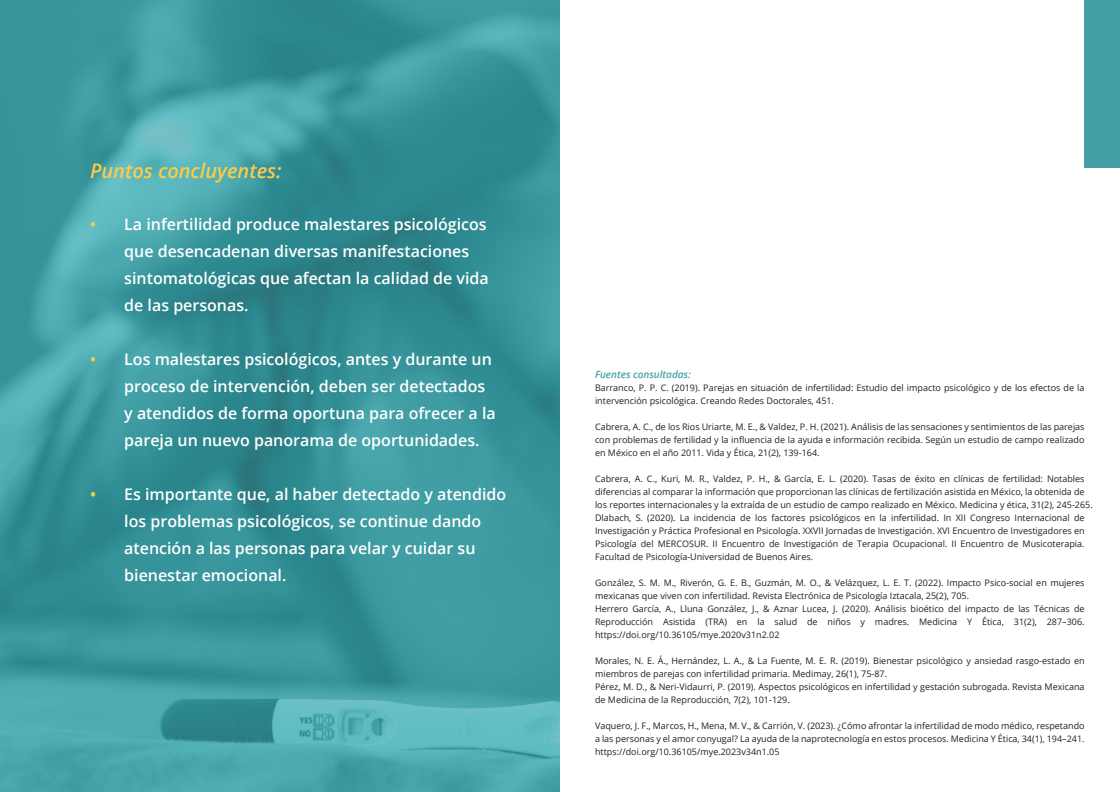
<style>
.page{position:relative;width:1120px;height:792px;background:#fff}
.page>*{position:absolute;margin:0;border:0;box-sizing:border-box;transform-origin:0 0}
.t1{font:italic 600 20px "Open Sans";color:#fdcb48}
.t2{font:600 16px/27px "Open Sans";color:#fff}
.t3{font:italic 600 10px "Open Sans";color:#43a0a7}
.t4{font:9px/13px "Open Sans";color:#231f20}
.s1{color:#fdcb48}
</style>
<div class="page">
<div style="left:1085px;top:0;width:35px;height:168px;background:#43a0a7"></div>
<svg style="left:0;top:0;width:560px;height:792px;background:#3b979e"></svg>
<h1 class="t1" style="left:90px;top:157px;width:193px">Puntos concluyentes:</h1>
<h2 class="t2" style="left:124px;top:211px;width:366px;text-indent:-34px"><span class="s1">•</span> La infertilidad produce malestares psicológicos que desencadenan diversas manifestaciones sintomatológicas que afectan la calidad de vida de las personas.</h2>
<h2 class="t2" style="left:124px;top:346px;width:373px;text-indent:-34px"><span class="s1">•</span> Los malestares psicológicos, antes y durante un proceso de intervención, deben ser detectados y atendidos de forma oportuna para ofrecer a la pareja un nuevo panorama de oportunidades.</h2>
<h2 class="t2" style="left:124px;top:481px;width:383px;text-indent:-34px"><span class="s1">•</span> Es importante que, al haber detectado y atendido los problemas psicológicos, se continue dando atención a las personas para velar y cuidar su bienestar emocional.</h2>
<p class="t3" style="left:595px;top:368px;width:97px">Fuentes consultadas:</p>
<p class="t4" style="left:595px;top:381px;width:491px">Barranco, P. P. C. (2019). Parejas en situación de infertilidad: Estudio del impacto psicológico y de los efectos de la intervención psicológica. Creando Redes Doctorales, 451.</p>
<p class="t4" style="left:595px;top:420px;width:491px;text-align:justify">Cabrera, A. C., de los Rios Uriarte, M. E., &amp; Valdez, P. H. (2021). Análisis de las sensaciones y sentimientos de las parejas con problemas de fertilidad y la influencia de la ayuda e información recibida. Según un estudio de campo realizado en México en el año 2011. Vida y Ética, 21(2), 139-164.</p>
<p class="t4" style="left:595px;top:472px;width:499px">Cabrera, A. C., Kuri, M. R., Valdez, P. H., &amp; García, E. L. (2020). Tasas de éxito en clínicas de fertilidad: Notables diferencias al comparar la información que proporcionan las clínicas de fertilización asistida en México, la obtenida de los reportes internacionales y la extraída de un estudio de campo realizado en México. Medicina y ética, 31(2), 245-265.<br>Dlabach, S. (2020). La incidencia de los factores psicológicos en la infertilidad. In XII Congreso Internacional de Investigación y Práctica Profesional en Psicología. XXVII Jornadas de Investigación. XVI Encuentro de Investigadores en Psicología del MERCOSUR. II Encuentro de Investigación de Terapia Ocupacional. II Encuentro de Musicoterapia.<br>Facultad de Psicología-Universidad de Buenos Aires.</p>
<p class="t4" style="left:595px;top:576px;width:491px">González, S. M. M., Riverón, G. E. B., Guzmán, M. O., &amp; Velázquez, L. E. T. (2022). Impacto Psico-social en mujeres mexicanas que viven con infertilidad. Revista Electrónica de Psicología Iztacala, 25(2), 705.<br>Herrero García, A., Lluna González, J., &amp; Aznar Lucea, J. (2020). Análisis bioético del impacto de las Técnicas de Reproducción Asistida (TRA) en la salud de niños y madres. Medicina Y Ética, 31(2), 287–306. https://doi.org/10.36105/mye.2020v31n2.02</p>
<p class="t4" style="left:595px;top:654px;width:491px">Morales, N. E. Á., Hernández, L. A., &amp; La Fuente, M. E. R. (2019). Bienestar psicológico y ansiedad rasgo-estado en miembros de parejas con infertilidad primaria. Medimay, 26(1), 75-87.<br>Pérez, M. D., &amp; Neri-Vidaurri, P. (2019). Aspectos psicológicos en infertilidad y gestación subrogada. Revista Mexicana de Medicina de la Reproducción, 7(2), 101-129.</p>
<p class="t4" style="left:595px;top:719px;width:491px;text-align:justify">Vaquero, J. F., Marcos, H., Mena, M. V., &amp; Carrión, V. (2023). ¿Cómo afrontar la infertilidad de modo médico, respetando a las personas y el amor conyugal? La ayuda de la naprotecnología en estos procesos. Medicina Y Ética, 34(1), 194–241. https://doi.org/10.36105/mye.2023v34n1.05</p>
</div>
